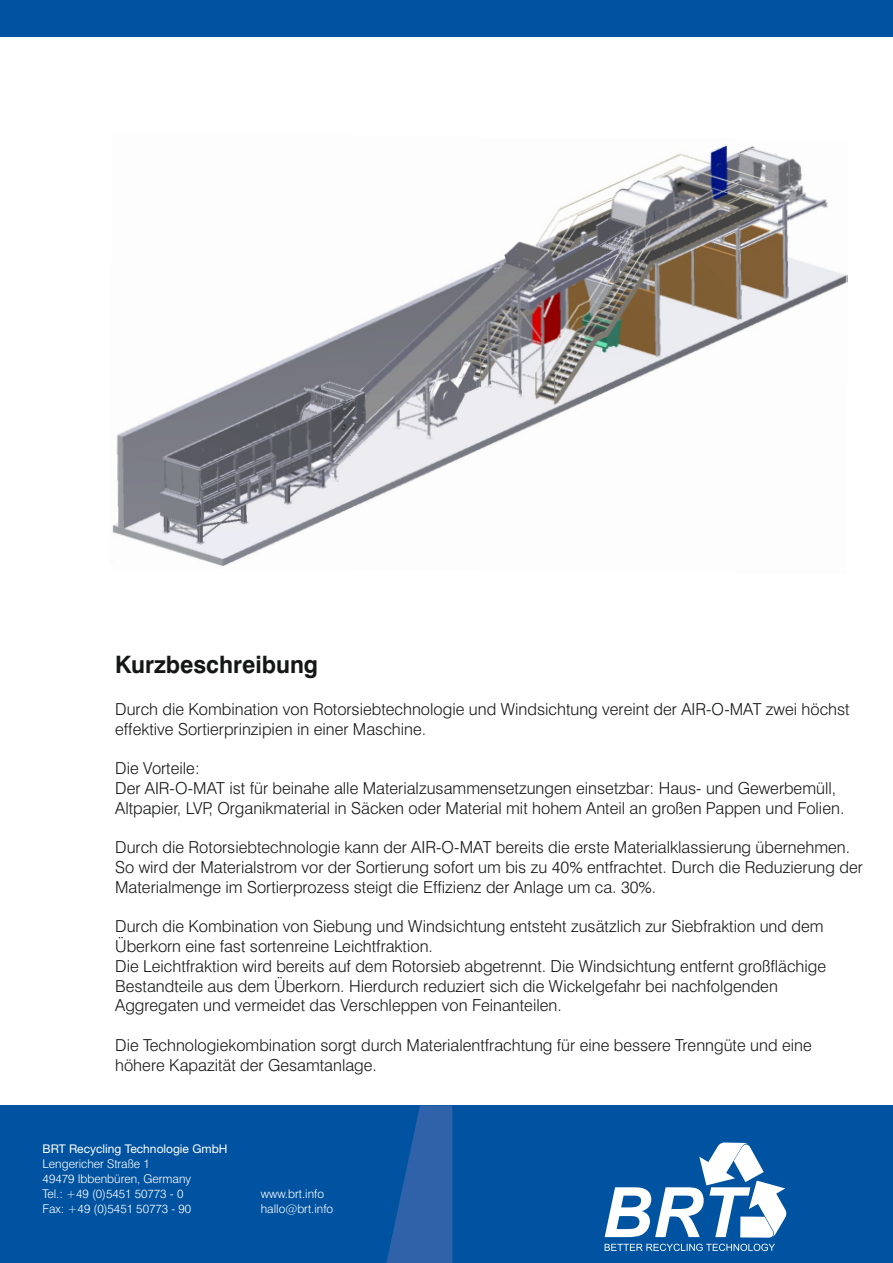
<style>
.page{position:relative;width:893px;height:1263px;background:#fff}
.page>*{position:absolute;margin:0;border:0;box-sizing:border-box;transform-origin:0 0}
.t1{font:700 24px "Swiss 721 BT";color:#151616}
.t2{font:300 16.5px/19.8px "Swiss 721 BT";color:#151616}
.t3{font:300 12px/15px "Swiss 721 BT";color:#fff}
.t4{font:12px "Helvetica Neue LT Std";color:#fff}
</style>
<div class="page">
<img style="left:112px;top:145px;width:736px;height:421px">
<div style="left:0;top:0;width:893px;height:37px;background:#0053a0"></div>
<div style="left:0;top:1106px;width:893px;height:157px;background:#0053a0"></div>
<svg style="left:384px;top:1105px;width:68px;height:158px"></svg>
<svg style="left:605px;top:1142px;width:181px;height:96px"></svg>
<svg style="left:605px;top:1244px;width:170px;height:7px"></svg>
<h1 class="t1" style="left:115px;top:654px;width:204px">Kurzbeschreibung</h1>
<p class="t2" style="left:115px;top:700px;width:736px">Durch die Kombination von Rotorsiebtechnologie und Windsichtung vereint der AIR-O-MAT zwei höchst effektive Sortierprinzipien in einer Maschine.</p>
<p class="t2" style="left:115px;top:760px;width:731px">Die Vorteile:<br>Der AIR-O-MAT ist für beinahe alle Materialzusammensetzungen einsetzbar: Haus- und Gewerbemüll,<br>Altpapier, LVP, Organikmaterial in Säcken oder Material mit hohem Anteil an großen Pappen und Folien.</p>
<p class="t2" style="left:115px;top:839px;width:749px">Durch die Rotorsiebtechnologie kann der AIR-O-MAT bereits die erste Materialklassierung übernehmen.<br>So wird der Materialstrom vor der Sortierung sofort um bis zu 40% entfrachtet. Durch die Reduzierung der<br>Materialmenge im Sortierprozess steigt die Effizienz der Anlage um ca. 30%.</p>
<p class="t2" style="left:115px;top:918px;width:713px">Durch die Kombination von Siebung und Windsichtung entsteht zusätzlich zur Siebfraktion und dem Überkorn eine fast sortenreine Leichtfraktion.<br>Die Leichtfraktion wird bereits auf dem Rotorsieb abgetrennt. Die Windsichtung entfernt großflächige Bestandteile aus dem Überkorn. Hierdurch reduziert sich die Wickelgefahr bei nachfolgenden Aggregaten und vermeidet das Verschleppen von Feinanteilen.</p>
<p class="t2" style="left:115px;top:1037px;width:698px">Die Technologiekombination sorgt durch Materialentfrachtung für eine bessere Trenngüte und eine höhere Kapazität der Gesamtanlage.</p>
<p class="t4" style="left:43px;top:1144px;width:186px">BRT Recycling Technologie GmbH</p>
<p class="t3" style="left:43px;top:1157px;width:150px">Lengericher Straße 1<br>49479 Ibbenbüren, Germany<br>Tel.: +49 (0)5451 50773 - 0<br>Fax: +49 (0)5451 50773 - 90</p>
<p class="t3" style="left:261px;top:1187px;width:74px">www.brt.info hallo@brt.info</p>
</div>
